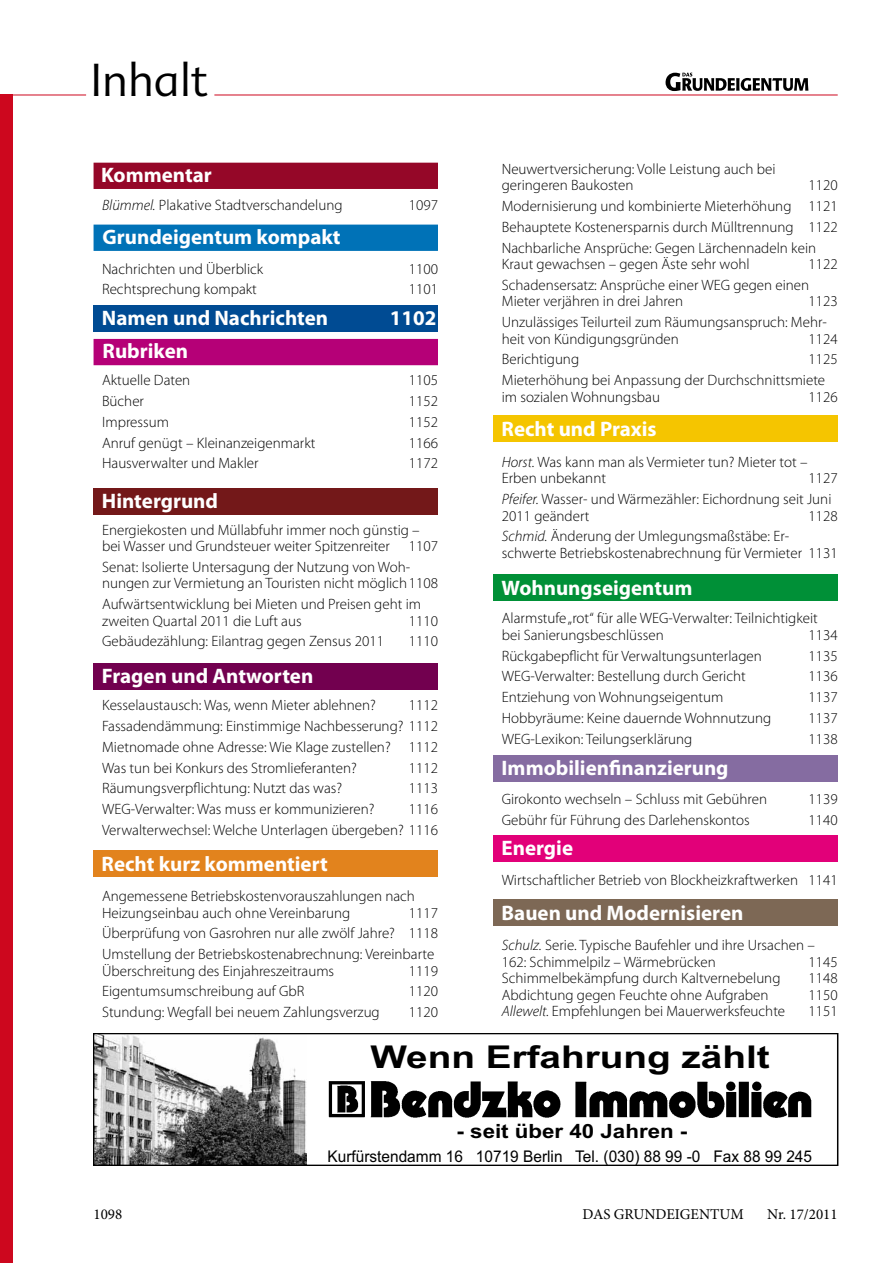
<style>
.page{position:relative;width:893px;height:1263px;background:#fff}
.page>*{position:absolute;margin:0;border:0;box-sizing:border-box;transform-origin:0 0}
.t1{font:300 45px "Advert";color:#000}
.t2{font:700 31.5px "Arial";color:#000;scale:1.23 1}
.t3{font:700 21px "Myriad Pro";color:#fff}
.t4{font:700 19.65px "Arial";color:#000;scale:1.14 1}
.t5{font:16.05px "Arial";color:#000;scale:.96 1}
.t6{font:300 15px/20.7px "Myriad Pro";color:#000}
.t7{font:15px "Minion Pro";color:#000}
.s1{font-style:italic}
</style>
<div class="page">
<hr style="left:214px;top:95px;width:624px;height:1px;background:#cd071e">
<div style="left:0;top:95px;width:13px;height:1168px;background:#cd071e"></div>
<svg style="left:666px;top:73px;width:142px;height:18px"></svg>
<hr style="left:0;top:95px;width:86px;height:1px;background:#cd071e">
<div style="left:94px;top:163px;width:344px;height:26px;background:#950728"></div>
<div style="left:94px;top:339px;width:344px;height:26px;background:#b50077"></div>
<div style="left:94px;top:225px;width:344px;height:26px;background:#0072b7;border:2px solid #0072b7"></div>
<div style="left:94px;top:305px;width:344px;height:27px;background:#004b93"></div>
<div style="left:94px;top:488px;width:344px;height:27px;background:#731819"></div>
<div style="left:94px;top:663px;width:344px;height:27px;background:#72004f"></div>
<div style="left:94px;top:850px;width:344px;height:27px;background:#e2831d"></div>
<div style="left:493px;top:416px;width:345px;height:26px;background:#f5c500"></div>
<div style="left:493px;top:575px;width:345px;height:26px;background:#009037"></div>
<div style="left:493px;top:899px;width:345px;height:27px;background:#7d6855"></div>
<div style="left:493px;top:755px;width:345px;height:26px;background:#856ca1"></div>
<div style="left:493px;top:835px;width:345px;height:26px;background:#e20079"></div>
<img style="left:97px;top:1036px;width:209px;height:126px">
<img style="left:328px;top:1081px;width:232px;height:36px">
<img style="left:575px;top:1081px;width:237px;height:37px">
<div style="left:94px;top:1033px;width:744px;height:132px;border:2px solid #000"></div>
<h1 class="t1" style="left:90px;top:54px;width:119px">Inhalt</h1>
<h3 class="t3" style="left:101px;top:161px;width:112px">Kommentar</h3>
<p class="t6" style="left:102px;top:194px;width:242px"><span class="s1">Blümmel.</span> Plakative Stadtverschandelung</p>
<p class="t6" style="left:409px;top:194px;width:31px">1097</p>
<h3 class="t3" style="left:103px;top:223px;width:240px">Grundeigentum kompakt</h3>
<p class="t6" style="left:102px;top:258px;width:163px">Nachrichten und Überblick</p>
<p class="t6" style="left:409px;top:258px;width:31px">1100</p>
<p class="t6" style="left:102px;top:279px;width:156px">Rechtsprechung kompakt</p>
<p class="t6" style="left:409px;top:279px;width:31px">1101</p>
<h3 class="t3" style="left:102px;top:304px;width:228px">Namen und Nachrichten</h3>
<h3 class="t3" style="left:390px;top:304px;width:48px">1102</h3>
<h3 class="t3" style="left:103px;top:338px;width:87px">Rubriken</h3>
<p class="t6" style="left:102px;top:370px;width:90px">Aktuelle Daten</p>
<p class="t6" style="left:409px;top:370px;width:31px">1105</p>
<p class="t6" style="left:102px;top:391px;width:43px">Bücher</p>
<p class="t6" style="left:409px;top:391px;width:31px">1152</p>
<p class="t6" style="left:102px;top:411px;width:68px">Impressum</p>
<p class="t6" style="left:409px;top:411px;width:31px">1152</p>
<p class="t6" style="left:102px;top:432px;width:215px">Anruf genügt – Kleinanzeigenmarkt</p>
<p class="t6" style="left:409px;top:432px;width:31px">1166</p>
<p class="t6" style="left:102px;top:453px;width:158px">Hausverwalter und Makler</p>
<p class="t6" style="left:409px;top:453px;width:31px">1172</p>
<h3 class="t3" style="left:102px;top:487px;width:118px">Hintergrund</h3>
<p class="t6" style="left:102px;top:521px;width:337px;line-height:16.5px">Energiekosten und Müllabfuhr immer noch günstig – bei Wasser und Grundsteuer weiter Spitzenreiter 1107</p>
<p class="t6" style="left:102px;top:558px;width:337px;line-height:16.5px">Senat: Isolierte Untersagung der Nutzung von Woh&shy;nungen zur Vermietung an Touristen nicht möglich1108</p>
<p class="t6" style="left:102px;top:596px;width:321px;line-height:16.5px">Aufwärtsentwicklung bei Mieten und Preisen geht im zweiten Quartal 2011 die Luft aus</p>
<p class="t6" style="left:409px;top:610px;width:31px">1110</p>
<p class="t6" style="left:102px;top:631px;width:283px">Gebäudezählung: Eilantrag gegen Zensus 2011</p>
<p class="t6" style="left:409px;top:631px;width:31px">1110</p>
<h3 class="t3" style="left:102px;top:662px;width:213px">Fragen und Antworten</h3>
<p class="t6" style="left:102px;top:695px;width:275px">Kesselaustausch: Was, wenn Mieter ablehnen?</p>
<p class="t6" style="left:102px;top:695px;width:337px;text-align:justify;text-indent:307px">1112<br>Fassadendämmung: Einstimmige Nachbesserung? 1112<br>Mietnomade ohne Adresse: Wie Klage zustellen? 1112<br>Was tun bei Konkurs des Stromlieferanten?</p>
<p class="t6" style="left:409px;top:757px;width:31px">1112</p>
<p class="t6" style="left:102px;top:778px;width:242px">Räumungsverpflichtung: Nutzt das was?</p>
<p class="t6" style="left:409px;top:778px;width:31px">1113</p>
<p class="t6" style="left:102px;top:799px;width:274px">WEG-Verwalter: Was muss er kommunizieren?</p>
<p class="t6" style="left:102px;top:799px;width:337px;text-align:right">1116<br>Verwalterwechsel: Welche Unterlagen übergeben? 1116</p>
<h3 class="t3" style="left:102px;top:850px;width:228px">Recht kurz kommentiert</h3>
<p class="t6" style="left:102px;top:888px;width:314px;line-height:16.5px">Angemessene Betriebskostenvorauszahlungen nach<br>Heizungseinbau auch ohne Vereinbarung</p>
<p class="t6" style="left:102px;top:902px;width:337px;text-align:justify;text-indent:307px">1117<br>Überprüfung von Gasrohren nur alle zwölf Jahre? 1118<br>Umstellung der Betriebskostenabrechnung: Vereinbarte</p>
<p class="t6" style="left:102px;top:960px;width:234px">Überschreitung des Einjahreszeitraums</p>
<p class="t6" style="left:409px;top:960px;width:31px">1119</p>
<p class="t6" style="left:102px;top:981px;width:204px">Eigentumsumschreibung auf GbR</p>
<p class="t6" style="left:409px;top:981px;width:31px">1120</p>
<p class="t6" style="left:102px;top:1001px;width:279px">Stundung: Wegfall bei neuem Zahlungsverzug</p>
<p class="t6" style="left:409px;top:1001px;width:31px">1120</p>
<p class="t6" style="left:502px;top:160px;width:275px;line-height:16.5px">Neuwertversicherung: Volle Leistung auch bei geringeren Baukosten</p>
<p class="t6" style="left:502px;top:175px;width:337px;text-align:justify;text-indent:307px">1120<br>Modernisierung und kombinierte Mieterhöhung 1121<br>Behauptete Kostenersparnis durch Mülltrennung 1122<br>Nachbarliche Ansprüche: Gegen Lärchennadeln kein</p>
<p class="t6" style="left:502px;top:254px;width:249px">Kraut gewachsen – gegen Äste sehr wohl</p>
<p class="t6" style="left:502px;top:254px;width:337px;text-indent:307px">1122<br>Schadensersatz: Ansprüche einer WEG gegen einen</p>
<p class="t6" style="left:502px;top:291px;width:183px">Mieter verjähren in drei Jahren</p>
<p class="t6" style="left:502px;top:291px;width:337px;text-indent:307px">1123<br>Unzulässiges Teilurteil zum Räumungsanspruch: Mehr-</p>
<p class="t6" style="left:502px;top:328px;width:179px">heit von Kündigungsgründen</p>
<p class="t6" style="left:808px;top:328px;width:31px">1124</p>
<p class="t6" style="left:502px;top:349px;width:79px">Berichtigung</p>
<p class="t6" style="left:502px;top:349px;width:337px;text-indent:307px">1125<br>Mieterhöhung bei Anpassung der Durchschnittsmiete</p>
<p class="t6" style="left:502px;top:386px;width:160px">im sozialen Wohnungsbau</p>
<p class="t6" style="left:808px;top:386px;width:31px">1126</p>
<h3 class="t3" style="left:502px;top:415px;width:157px">Recht und Praxis</h3>
<p class="t6" style="left:502px;top:453px;width:307px;line-height:16.5px"><span class="s1">Horst.</span> Was kann man als Vermieter tun? Mieter tot –<br>Erben unbekannt</p>
<p class="t6" style="left:502px;top:468px;width:337px;text-indent:307px">1127<br><span class="s1">Pfeifer.</span> Wasser- und Wärmezähler: Eichordnung seit Juni</p>
<p class="t6" style="left:502px;top:505px;width:89px">2011 geändert</p>
<p class="t6" style="left:808px;top:505px;width:31px">1128</p>
<p class="t6" style="left:502px;top:528px;width:337px;line-height:16.5px"><span class="s1">Schmid.</span> Änderung der Umlegungsmaßstäbe: Er&shy;schwerte Betriebskostenabrechnung für Vermieter 1131</p>
<h3 class="t3" style="left:502px;top:574px;width:192px">Wohnungseigentum</h3>
<p class="t6" style="left:502px;top:610px;width:318px;line-height:16.5px">Alarmstufe „rot“ für alle WEG-Verwalter: Teilnichtigkeit bei Sanierungsbeschlüssen</p>
<p class="t6" style="left:808px;top:624px;width:31px">1134</p>
<p class="t6" style="left:502px;top:645px;width:262px">Rückgabepflicht für Verwaltungsunterlagen</p>
<p class="t6" style="left:808px;top:645px;width:31px">1135</p>
<p class="t6" style="left:502px;top:666px;width:245px">WEG-Verwalter: Bestellung durch Gericht</p>
<p class="t6" style="left:808px;top:666px;width:31px">1136</p>
<p class="t6" style="left:502px;top:686px;width:223px">Entziehung von Wohnungseigentum</p>
<p class="t6" style="left:808px;top:686px;width:31px">1137</p>
<p class="t6" style="left:502px;top:707px;width:271px">Hobbyräume: Keine dauernde Wohnnutzung</p>
<p class="t6" style="left:808px;top:707px;width:31px">1137</p>
<p class="t6" style="left:502px;top:728px;width:192px">WEG-Lexikon: Teilungserklärung</p>
<p class="t6" style="left:808px;top:728px;width:31px">1138</p>
<h3 class="t3" style="left:502px;top:754px;width:229px">Immobilienfinanzierung</h3>
<p class="t6" style="left:502px;top:788px;width:267px">Girokonto wechseln – Schluss mit Gebühren</p>
<p class="t6" style="left:808px;top:788px;width:31px">1139</p>
<p class="t6" style="left:502px;top:809px;width:249px">Gebühr für Führung des Darlehenskontos</p>
<p class="t6" style="left:808px;top:809px;width:31px">1140</p>
<h3 class="t3" style="left:502px;top:835px;width:73px">Energie</h3>
<p class="t6" style="left:502px;top:870px;width:337px">Wirtschaftlicher Betrieb von Blockheizkraftwerken 1141</p>
<h3 class="t3" style="left:502px;top:899px;width:243px">Bauen und Modernisieren</h3>
<p class="t6" style="left:502px;top:937px;width:315px;line-height:16.5px"><span class="s1">Schulz.</span> Serie. Typische Baufehler und ihre Ursachen –<br>162: Schimmelpilz – Wärmebrücken</p>
<p class="t6" style="left:808px;top:951px;width:31px">1145</p>
<p class="t6" style="left:502px;top:968px;width:280px">Schimmelbekämpfung durch Kaltvernebelung</p>
<p class="t6" style="left:808px;top:968px;width:31px">1148</p>
<p class="t6" style="left:502px;top:984px;width:268px">Abdichtung gegen Feuchte ohne Aufgraben</p>
<p class="t6" style="left:808px;top:984px;width:31px">1150</p>
<p class="t6" style="left:502px;top:1001px;width:285px"><span class="s1">Allewelt.</span> Empfehlungen bei Mauerwerksfeuchte</p>
<p class="t6" style="left:808px;top:1001px;width:31px">1151</p>
<h2 class="t2" style="left:370px;top:1036px;width:326px">Wenn Erfahrung zählt</h2>
<h3 class="t4" style="left:457px;top:1118px;width:204px">- seit über 40 Jahren -</h3>
<p class="t5" style="left:327px;top:1145px;width:506px">Kurfürstendamm 16 10719 Berlin Tel. (030) 88 99 -0 Fax 88 99 245</p>
<p class="t7" style="left:94px;top:1204px;width:30px">1098</p>
<p class="t7" style="left:583px;top:1204px;width:163px">DAS GRUNDEIGENTUM</p>
<p class="t7" style="left:767px;top:1204px;width:72px">Nr. 17/2011</p>
</div>
